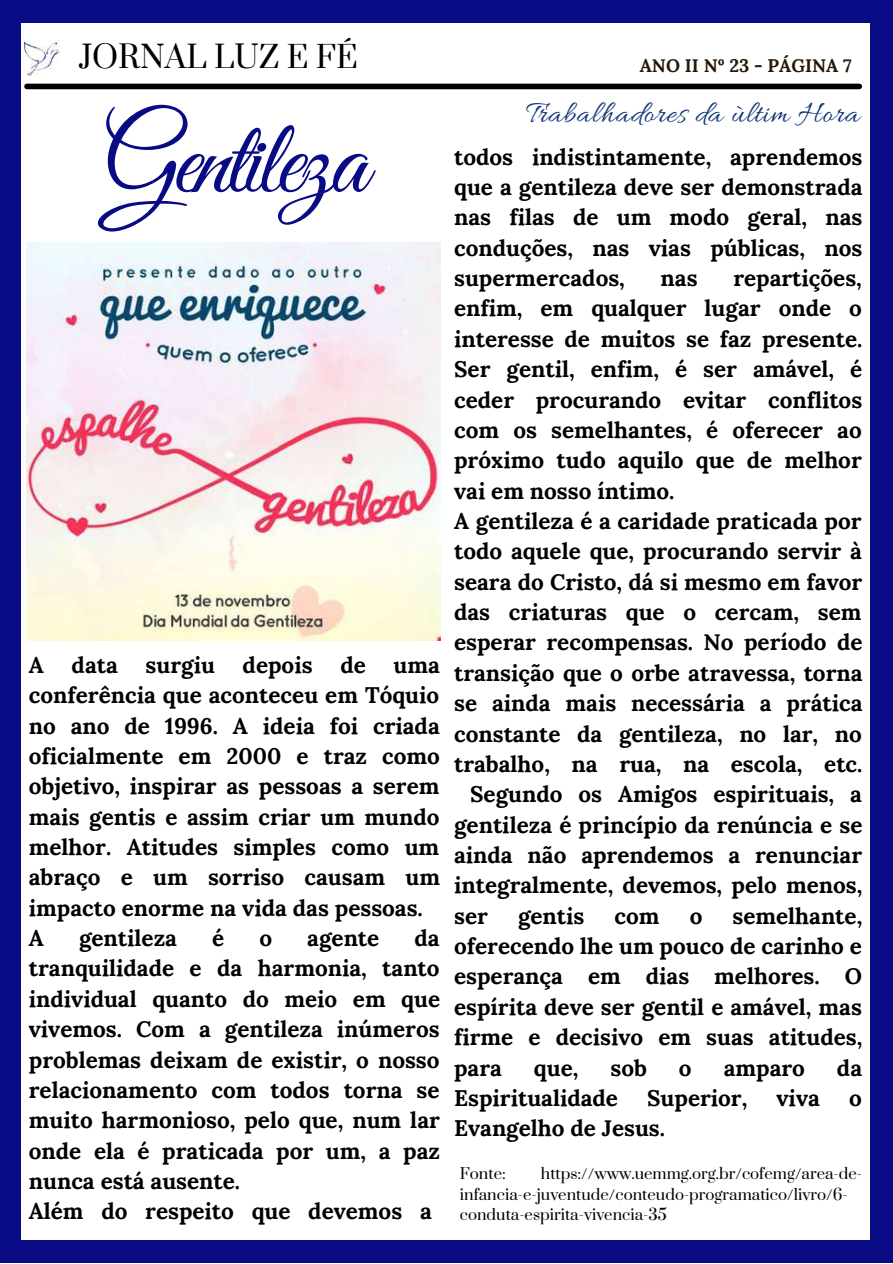
<style>
.page{position:relative;width:893px;height:1264px;background:#fff}
.page>*{position:absolute;margin:0;border:0;box-sizing:border-box;transform-origin:0 0}
.t1{font:106.35px "Great Vibes";letter-spacing:-.04em;color:#080b84}
.t2{font:31.5px "Allura";letter-spacing:.03em;color:#103677}
.t3{font:30.15px "Prata";color:#000}
.t4{font:700 22.5px/30.3px "Lora";color:#000}
.t5{font:700 18.15px "Lora";color:#251707}
.t6{font:15px/20.2px "Prata";color:#000}
</style>
<div class="page">
<div style="left:0;top:0;width:892px;height:1262px;background:#080b84"></div>
<div style="left:22px;top:23px;width:847px;height:1216px;background:#fff"></div>
<div style="left:27px;top:84px;width:832px;height:5px;background:#000"></div>
<img style="left:24px;top:40px;width:36px;height:36px">
<img style="left:27px;top:242px;width:413px;height:398px">
<h3 class="t3" style="left:79px;top:38px;width:280px">JORNAL LUZ E FÉ</h3>
<h1 class="t1" style="left:103px;top:101px;width:266px">Gentileza</h1>
<p class="t4" style="left:29px;top:649px;width:412px">A data surgiu depois de uma conferência que aconteceu em Tóquio no ano de 1996. A ideia foi criada oficialmente em 2000 e traz como objetivo, inspirar as pessoas a serem mais gentis e assim criar um mundo melhor. Atitudes simples como um abraço e um sorriso causam um impacto enorme na vida das pessoas.<br>A</p>
<p class="t4" style="left:79px;top:922px;width:99px">gentileza</p>
<p class="t4" style="left:212px;top:922px;width:14px">é</p>
<p class="t4" style="left:259px;top:922px;width:14px">o</p>
<p class="t4" style="left:307px;top:922px;width:74px">agente</p>
<p class="t4" style="left:29px;top:922px;width:413px;text-indent:385px">da tranquilidade e da harmonia, tanto individual quanto do meio em que vivemos. Com a gentileza inúmeros problemas deixam de existir, o nosso relacionamento com todos torna se muito harmonioso, pelo que, num lar onde ela é praticada por um, a paz nunca está ausente.<br>Além do respeito que devemos a</p>
<p class="t5" style="left:639px;top:54px;width:213px">ANO II Nº 23 - PÁGINA 7</p>
<h2 class="t2" style="left:526px;top:96px;width:335px">Trabalhadores da ùltim Hora</h2>
<p class="t4" style="left:454px;top:141px;width:410px;text-align:justify">todos indistintamente, aprendemos que a gentileza deve ser demonstrada nas filas de um modo geral, nas conduções, nas vias públicas, nos supermercados,</p>
<p class="t4" style="left:660px;top:263px;width:38px">nas</p>
<p class="t4" style="left:733px;top:263px;width:130px">repartições,</p>
<p class="t4" style="left:454px;top:293px;width:409px">enfim, em qualquer lugar onde o</p>
<p class="t4" style="left:454px;top:323px;width:409px">interesse de muitos se faz presente.</p>
<p class="t4" style="left:454px;top:354px;width:409px">Ser gentil, enfim, é ser amável, é</p>
<p class="t4" style="left:454px;top:384px;width:409px">ceder procurando evitar conflitos</p>
<p class="t4" style="left:454px;top:414px;width:409px">com os semelhantes, é oferecer ao</p>
<p class="t4" style="left:454px;top:445px;width:409px">próximo tudo aquilo que de melhor</p>
<p class="t4" style="left:454px;top:475px;width:222px">vai em nosso íntimo.</p>
<p class="t4" style="left:454px;top:505px;width:409px">A gentileza é a caridade praticada por</p>
<p class="t4" style="left:454px;top:536px;width:409px">todo aquele que, procurando servir à</p>
<p class="t4" style="left:454px;top:566px;width:409px">seara do Cristo, dá si mesmo em favor</p>
<p class="t4" style="left:454px;top:596px;width:409px">das criaturas que o cercam, sem</p>
<p class="t4" style="left:454px;top:627px;width:410px">esperar recompensas. No período de</p>
<p class="t4" style="left:454px;top:657px;width:410px">transição que o orbe atravessa, torna</p>
<p class="t4" style="left:454px;top:687px;width:410px">se ainda mais necessária a prática</p>
<p class="t4" style="left:454px;top:718px;width:409px">constante da gentileza, no lar, no</p>
<p class="t4" style="left:454px;top:748px;width:410px">trabalho, na rua, na escola, etc.</p>
<p class="t4" style="left:470px;top:778px;width:393px">Segundo os Amigos espirituais, a</p>
<p class="t4" style="left:454px;top:809px;width:410px">gentileza é princípio da renúncia e se</p>
<p class="t4" style="left:454px;top:839px;width:409px">ainda não aprendemos a renunciar</p>
<p class="t4" style="left:454px;top:870px;width:410px">integralmente, devemos, pelo menos,</p>
<p class="t4" style="left:454px;top:900px;width:35px">ser</p>
<p class="t4" style="left:518px;top:900px;width:68px">gentis</p>
<p class="t4" style="left:614px;top:900px;width:47px">com</p>
<p class="t4" style="left:689px;top:900px;width:14px">o</p>
<p class="t4" style="left:454px;top:900px;width:410px;text-align:justify;text-indent:278px">semelhante, oferecendo lhe um pouco de carinho e esperança em dias melhores. O espírita deve ser gentil e amável, mas firme e decisivo em suas atitudes, para</p>
<p class="t4" style="left:534px;top:1052px;width:46px">que,</p>
<p class="t4" style="left:610px;top:1052px;width:38px">sob</p>
<p class="t4" style="left:679px;top:1052px;width:14px">o</p>
<p class="t4" style="left:723px;top:1052px;width:83px">amparo</p>
<p class="t4" style="left:836px;top:1052px;width:27px">da</p>
<p class="t4" style="left:454px;top:1082px;width:165px">Espiritualidade</p>
<p class="t4" style="left:647px;top:1082px;width:102px">Superior,</p>
<p class="t4" style="left:776px;top:1082px;width:45px">viva</p>
<p class="t4" style="left:849px;top:1082px;width:14px">o</p>
<p class="t4" style="left:454px;top:1112px;width:212px">Evangelho de Jesus.</p>
<p class="t6" style="left:460px;top:1164px;width:47px">Fonte:</p>
<p class="t6" style="left:460px;top:1164px;width:404px;text-indent:81px">https://www.uemmg.org.br/cofemg/area-de&shy;infancia-e-juventude/conteudo-programatico/livro/6- conduta-espirita-vivencia-35</p>
</div>
